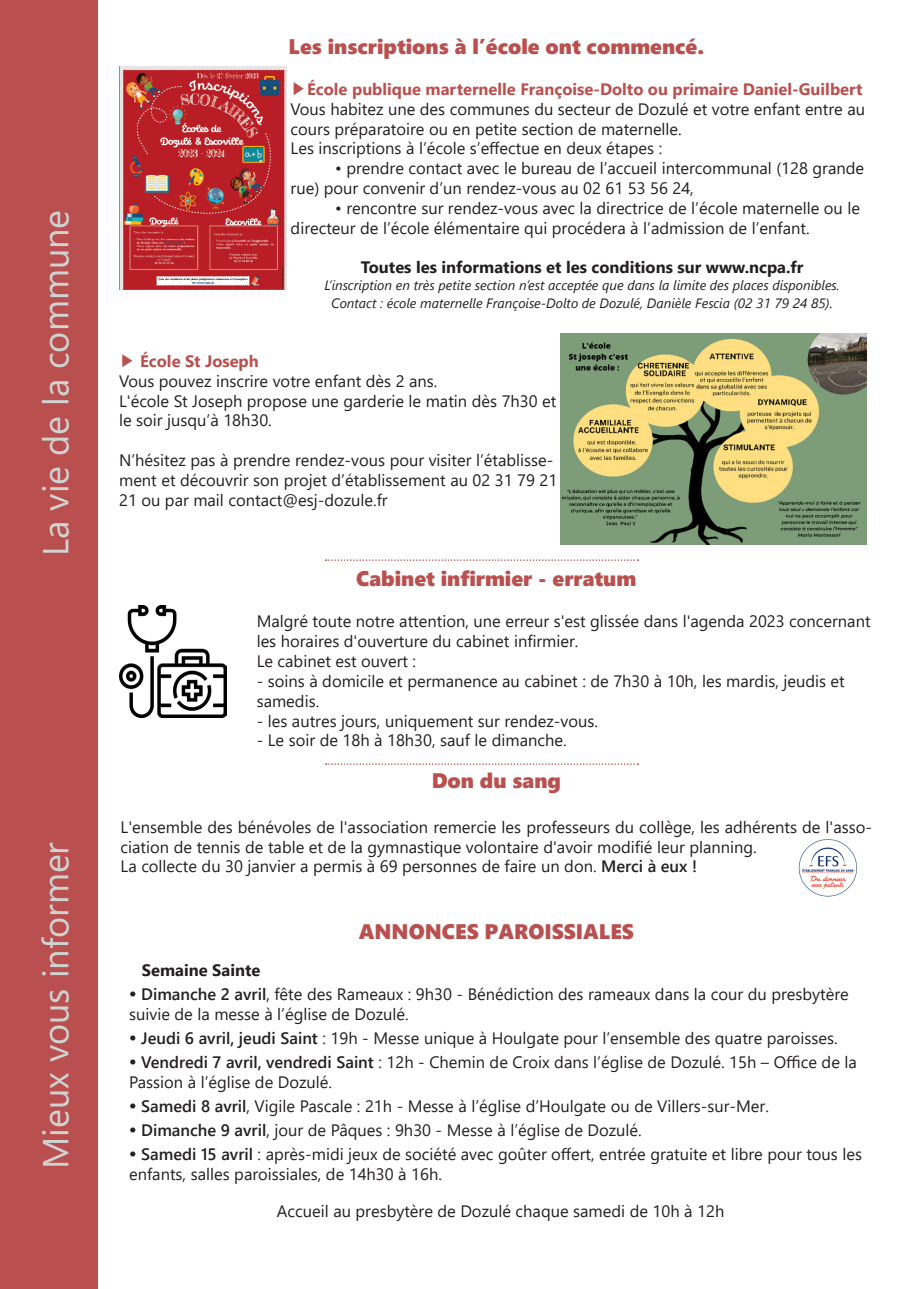
<style>
.page{position:relative;width:919px;height:1289px;background:#fff}
.page>*{position:absolute;margin:0;border:0;box-sizing:border-box;transform-origin:0 0}
.t1{font:36px "Segoe UI";color:#cfd4d2}
.Style_de_paragraphe{font:21px "Segoe UI Black";color:#b9504f}
.Style_de_paragraphe-2{font:16.5px/19.8px "Segoe UI";color:#231f20}
.Style_de_paragraphe-3{font:700 16.5px "Segoe UI";color:#b9504f}
.Style_de_paragraphe-4{font:700 16.5px "Segoe UI";color:#231f20}
.Style_de_paragraphe-5{font:italic 13.5px "Segoe UI";color:#231f20}
.s1{font-family:"Adobe Myungjo Std";font-weight:500;font-size:16.65px}
.s2{font-size:15px}
.s3{font-family:"Adobe Myungjo Std";font-weight:500}
.s4{font-weight:600}
</style>
<div class="page">
<div style="left:0;top:0;width:98px;height:1288px;background:#b9504f"></div>
<img style="left:560px;top:334px;width:306px;height:210px">
<img style="left:119px;top:67px;width:167px;height:222px">
<img style="left:119px;top:605px;width:108px;height:112px">
<img style="left:798px;top:839px;width:59px;height:58px">
<svg style="left:326px;top:559px;width:312px;height:2px"></svg>
<svg style="left:326px;top:763px;width:312px;height:2px"></svg>
<p class="t1" style="left:22px;top:556px;width:347px;rotate:-90deg">La vie de la commune</p>
<p class="t1" style="left:22px;top:1168px;width:328px;rotate:-90deg">Mieux vous informer</p>
<p class="Style_de_paragraphe" style="left:288px;top:31px;width:417px">Les inscriptions à l’école ont commencé.</p>
<p class="Style_de_paragraphe-3" style="left:290px;top:74px;width:573px"><span class="s1">▶</span>École publique marternelle Françoise-Dolto ou primaire Daniel-Guilbert</p>
<p class="Style_de_paragraphe-2" style="left:290px;top:98px;width:576px">Vous habitez une des communes du secteur de Dozulé et votre enfant entre au cours préparatoire ou en petite section de maternelle.</p>
<p class="Style_de_paragraphe-2" style="left:290px;top:137px;width:373px">Les inscriptions à l’école s’effectue en deux étapes :</p>
<p class="Style_de_paragraphe-2" style="left:290px;top:157px;width:575px;text-indent:45px">• prendre contact avec le bureau de l’accueil intercommunal (128 grande rue) pour convenir d’un rendez-vous au 02 61 53 56 24,</p>
<p class="Style_de_paragraphe-2" style="left:290px;top:197px;width:571px;text-indent:45px">• rencontre sur rendez-vous avec la directrice de l’école maternelle ou le directeur de l’école élémentaire qui procédera à l’admission de l’enfant.</p>
<p class="Style_de_paragraphe-4" style="left:360px;top:252px;width:444px">Toutes les informations et les conditions sur www.ncpa.fr</p>
<p class="Style_de_paragraphe-5" style="left:324px;top:272px;width:517px">L’inscription en très petite section n’est acceptée que dans la limite des places disponibles.</p>
<p class="Style_de_paragraphe-5" style="left:331px;top:290px;width:503px">Contact : école maternelle Françoise-Dolto de Dozulé, Danièle Fescia (02 31 79 24 85)<span class="s2">.</span></p>
<p class="Style_de_paragraphe-3" style="left:119px;top:345px;width:141px"><span class="s3">▶</span> École St Joseph</p>
<p class="Style_de_paragraphe-2" style="left:119px;top:369px;width:320px">Vous pouvez inscrire votre enfant dès 2 ans.</p>
<p class="Style_de_paragraphe-2" style="left:119px;top:389px;width:439px">L'école St Joseph propose une garderie le matin dès 7h30 et le soir jusqu’à 18h30.</p>
<p class="Style_de_paragraphe-2" style="left:119px;top:449px;width:439px">N’hésitez pas à prendre rendez-vous pour visiter l’établisse&shy;ment et découvrir son projet d’établissement au 02 31 79 21<br>21 ou par mail contact@esj-dozule.fr</p>
<p class="Style_de_paragraphe" style="left:356px;top:563px;width:282px">Cabinet infirmier - erratum</p>
<p class="Style_de_paragraphe-2" style="left:257px;top:610px;width:615px">Malgré toute notre attention, une erreur s'est glissée dans l'agenda 2023 concernant les horaires d'ouverture du cabinet infirmier.</p>
<p class="Style_de_paragraphe-2" style="left:257px;top:650px;width:161px">Le cabinet est ouvert :</p>
<p class="Style_de_paragraphe-2" style="left:257px;top:669px;width:589px">- soins à domicile et permanence au cabinet : de 7h30 à 10h, les mardis, jeudis et samedis.</p>
<p class="Style_de_paragraphe-2" style="left:257px;top:709px;width:343px">- les autres jours, uniquement sur rendez-vous.</p>
<p class="Style_de_paragraphe-2" style="left:257px;top:729px;width:311px">- Le soir de 18h à 18h30, sauf le dimanche.</p>
<p class="Style_de_paragraphe" style="left:431px;top:765px;width:131px">Don du sang</p>
<p class="Style_de_paragraphe-2" style="left:121px;top:815px;width:753px">L'ensemble des bénévoles de l'association remercie les professeurs du collège, les adhérents de l'asso&shy;ciation de tennis de table et de la gymnastique volontaire d'avoir modifié leur planning.</p>
<p class="Style_de_paragraphe-2" style="left:121px;top:855px;width:578px">La collecte du 30 janvier a permis à 69 personnes de faire un don. <span class="s4">Merci à eux !</span></p>
<p class="Style_de_paragraphe" style="left:359px;top:916px;width:276px">ANNONCES PAROISSIALES</p>
<p class="Style_de_paragraphe-4" style="left:142px;top:954px;width:120px">Semaine Sainte</p>
<p class="Style_de_paragraphe-2" style="left:129px;top:982px;width:721px;text-indent:12px"><span class="s4">Dimanche 2 avril</span>, fête des Rameaux : 9h30 - Bénédiction des rameaux dans la cour du presbytère suivie de la messe à l’église de Dozulé.</p>
<p class="Style_de_paragraphe-2" style="left:141px;top:1026px;width:697px"><span class="s4">Jeudi 6 avril, jeudi Saint</span> : 19h - Messe unique à Houlgate pour l’ensemble des quatre paroisses.</p>
<p class="Style_de_paragraphe-2" style="left:129px;top:1050px;width:729px;text-indent:12px"><span class="s4">Vendredi 7 avril, vendredi Saint</span> : 12h - Chemin de Croix dans l’église de Dozulé. 15h – Office de la<br>Passion à l’église de Dozulé.</p>
<p class="Style_de_paragraphe-2" style="left:141px;top:1094px;width:629px"><span class="s4">Samedi 8 avril</span>, Vigile Pascale : 21h - Messe à l’église d’Houlgate ou de Villers-sur-Mer.</p>
<p class="Style_de_paragraphe-2" style="left:141px;top:1118px;width:502px"><span class="s4">Dimanche 9 avril</span>, jour de Pâques : 9h30 - Messe à l’église de Dozulé.</p>
<p class="Style_de_paragraphe-2" style="left:129px;top:1142px;width:734px;text-indent:12px"><span class="s4">Samedi 15 avril</span> : après-midi jeux de société avec goûter offert, entrée gratuite et libre pour tous les enfants, salles paroissiales, de 14h30 à 16h.</p>
<p class="Style_de_paragraphe-2" style="left:277px;top:1199px;width:449px">Accueil au presbytère de Dozulé chaque samedi de 10h à 12h</p>
</div>
